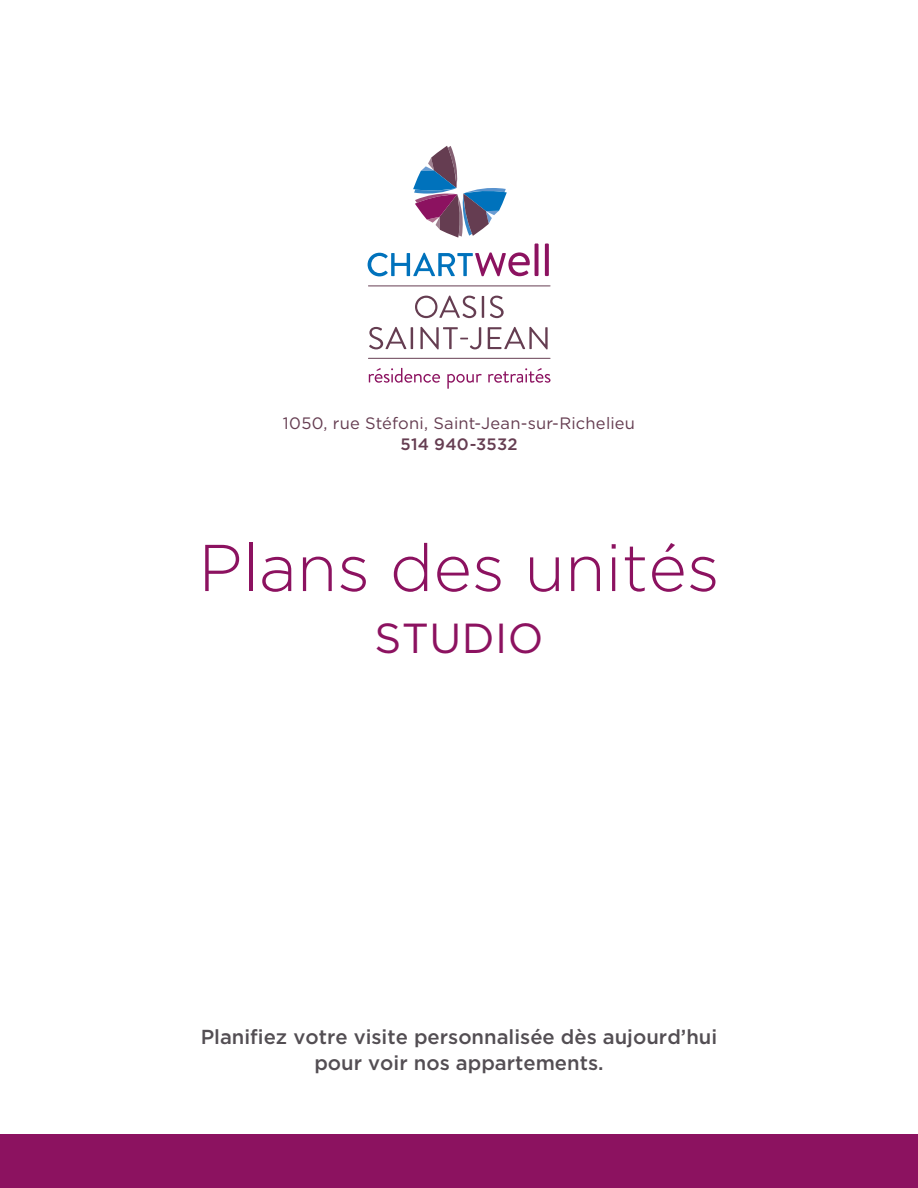
<style>
.page{position:relative;width:918px;height:1188px;background:#fff}
.page>*{position:absolute;margin:0;border:0;box-sizing:border-box;transform-origin:0 0}
.t1{font:300 66px "Gotham HTF";color:#8c1260}
.t2{font:42px "Gotham HTF";letter-spacing:.01em;color:#8c1260}
.t3{font:500 20.25px/25.5px "Gotham HTF";color:#534e53;text-align:center}
.t4{font:16.5px/21px "Gotham HTF";letter-spacing:.01em;color:#653d51;text-align:center}
.s1{font-weight:500}
</style>
<div class="page">
<svg style="left:368px;top:252px;width:162px;height:24px"></svg>
<svg style="left:535px;top:243px;width:4px;height:33px"></svg>
<svg style="left:545px;top:243px;width:4px;height:33px"></svg>
<svg style="left:413px;top:146px;width:94px;height:92px"></svg>
<svg style="left:369px;top:368px;width:182px;height:21px"></svg>
<svg style="left:369px;top:327px;width:179px;height:22px"></svg>
<svg style="left:415px;top:296px;width:89px;height:22px"></svg>
<svg style="left:368px;top:285px;width:183px;height:1px"></svg>
<svg style="left:368px;top:358px;width:183px;height:1px"></svg>
<div style="left:0;top:1134px;width:918px;height:54px;background:#8c1260"></div>
<p class="t4" style="left:283px;top:413px;width:354px">1050, rue Stéfoni, Saint-Jean-sur-Richelieu<br><span class="s1">514 940-3532</span></p>
<h1 class="t1" style="left:198px;top:532px;width:523px">Plans des unités</h1>
<h1 class="t2" style="left:375px;top:614px;width:170px">STUDIO</h1>
<p class="t3" style="left:201px;top:1024px;width:518px">Planifiez votre visite personnalisée dès aujourd’hui pour voir nos appartements.</p>
</div>
